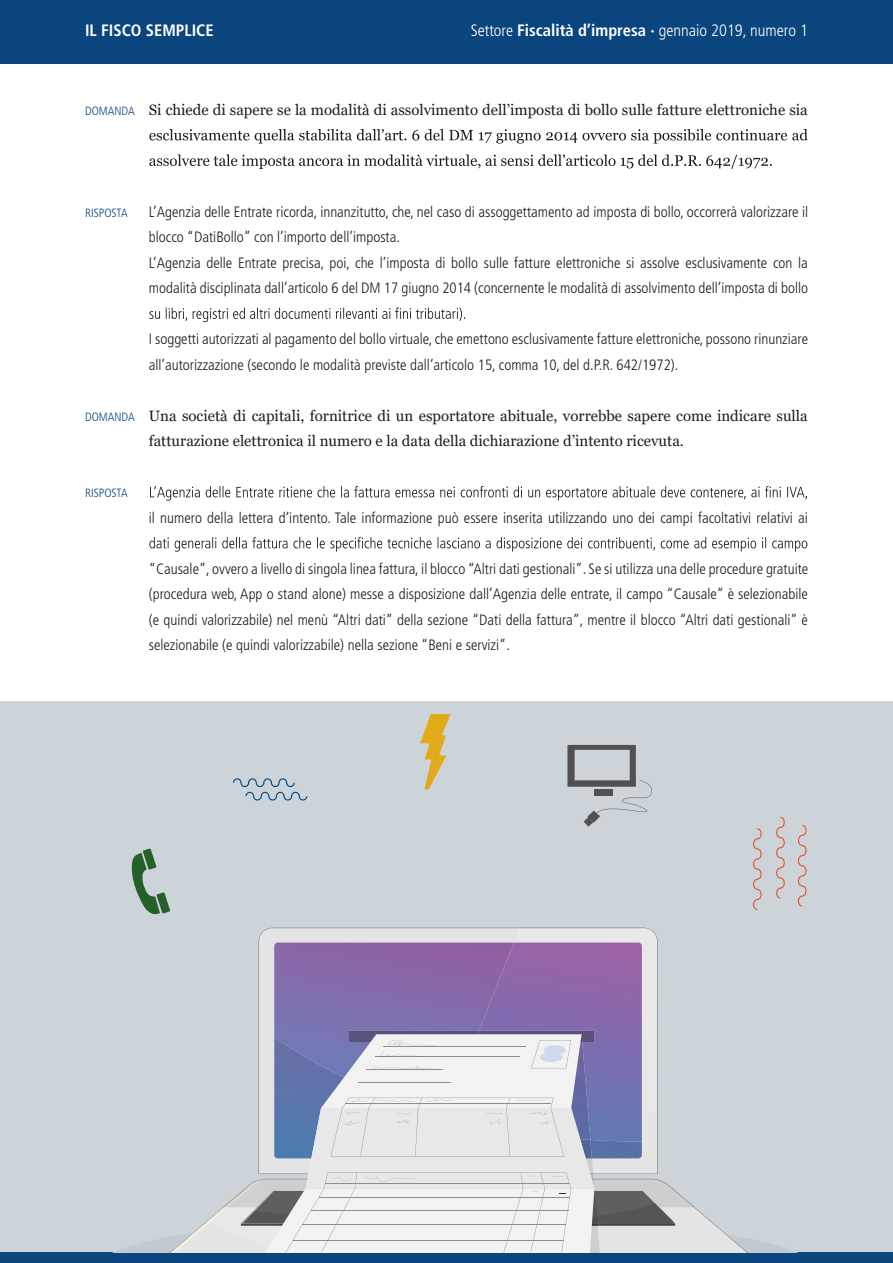
<style>
.page{position:relative;width:893px;height:1263px;background:#fff}
.page>*{position:absolute;margin:0;border:0;box-sizing:border-box;transform-origin:0 0}
.t1{font:300 condensed 16.5px "Frutiger LT Std";color:#fff}
.t2{font:700 condensed 16.5px "Frutiger LT Std";color:#fff}
.t3{font:300 condensed 15px/25.5px "Frutiger LT Std";color:#1d1d1b}
.t4{font:15px/25.5px "Georgia";color:#1d1d1b}
.t5{font:300 condensed 12px "Frutiger LT Std";color:#0a457e}
.s1{font-weight:700}
.s2{font-family:"Frutiger LT Std";font-weight:300;font-stretch:condensed;font-size:12px;color:#0a457e}
</style>
<div class="page">
<div style="left:0;top:0;width:893px;height:64px;background:#0a457e"></div>
<div style="left:0;top:1252px;width:893px;height:11px;background:#0a457e"></div>
<svg style="left:149px;top:129px;width:659px;height:15px"></svg>
<svg style="left:149px;top:154px;width:623px;height:15px"></svg>
<svg style="left:149px;top:307px;width:316px;height:15px"></svg>
<svg style="left:150px;top:486px;width:657px;height:15px"></svg>
<svg style="left:149px;top:537px;width:658px;height:15px"></svg>
<div style="left:0;top:701px;width:893px;height:551px;background:#ccd4da"></div>
<svg style="left:116px;top:928px;width:678px;height:324px"></svg>
<svg style="left:776px;top:817px;width:9px;height:82px"></svg>
<svg style="left:798px;top:825px;width:8px;height:82px"></svg>
<svg style="left:753px;top:828px;width:9px;height:82px"></svg>
<svg style="left:420px;top:714px;width:31px;height:76px"></svg>
<svg style="left:233px;top:778px;width:74px;height:22px"></svg>
<svg style="left:567px;top:745px;width:85px;height:82px"></svg>
<svg style="left:131px;top:848px;width:39px;height:67px"></svg>
<p class="t2" style="left:85px;top:20px;width:130px">IL FISCO SEMPLICE</p>
<p class="t1" style="left:471px;top:21px;width:339px">Settore <span class="s1">Fiscalità d’impresa ·</span> gennaio 2019, numero 1</p>
<p class="t4" style="left:85px;top:97px;width:724px"><span class="s2">DOMANDA</span> Si chiede di sapere se la modalità di assolvimento dell’imposta di bollo sulle fatture elettroniche sia</p>
<p class="t5" style="left:85px;top:206px;width:44px">RISPOSTA</p>
<p class="t3" style="left:149px;top:199px;width:661px">L’Agenzia delle Entrate ricorda, innanzitutto, che, nel caso di assoggettamento ad imposta di bollo, occorrerà valorizzare il blocco “DatiBollo” con l’importo dell’imposta.<br>L’Agenzia delle Entrate precisa, poi, che l’imposta di bollo sulle fatture elettroniche si assolve esclusivamente con la modalità disciplinata dall’articolo 6 del DM 17 giugno 2014 (concernente le modalità di assolvimento dell’imposta di bollo</p>
<p class="t3" style="left:149px;top:327px;width:661px">I soggetti autorizzati al pagamento del bollo virtuale, che emettono esclusivamente fatture elettroniche, possono rinunziare all’autorizzazione (secondo le modalità previste dall’articolo 15, comma 10, del d.P.R. 642/1972).</p>
<p class="t4" style="left:149px;top:403px;width:660px;text-indent:-64px"><span class="s2">DOMANDA</span> Una società di capitali, fornitrice di un esportatore abituale, vorrebbe sapere come indicare sulla fatturazione elettronica il numero e la data della dichiarazione d’intento ricevuta.</p>
<p class="t5" style="left:85px;top:486px;width:44px">RISPOSTA</p>
<p class="t3" style="left:149px;top:505px;width:661px">il numero della lettera d’intento. Tale informazione può essere inserita utilizzando uno dei campi facoltativi relativi ai</p>
<p class="t3" style="left:149px;top:556px;width:661px;text-align:justify">“Causale”, ovvero a livello di singola linea fattura, il blocco “Altri dati gestionali”. Se si utilizza una delle procedure gratuite (procedura web, App o stand alone) messe a disposizione dall’Agenzia delle entrate, il campo “Causale” è selezionabile (e quindi valorizzabile) nel menù “Altri dati” della sezione “Dati della fattura”, mentre il blocco “Altri dati gestionali” è selezionabile (e quindi valorizzabile) nella sezione “Beni e servizi”.</p>
</div>
